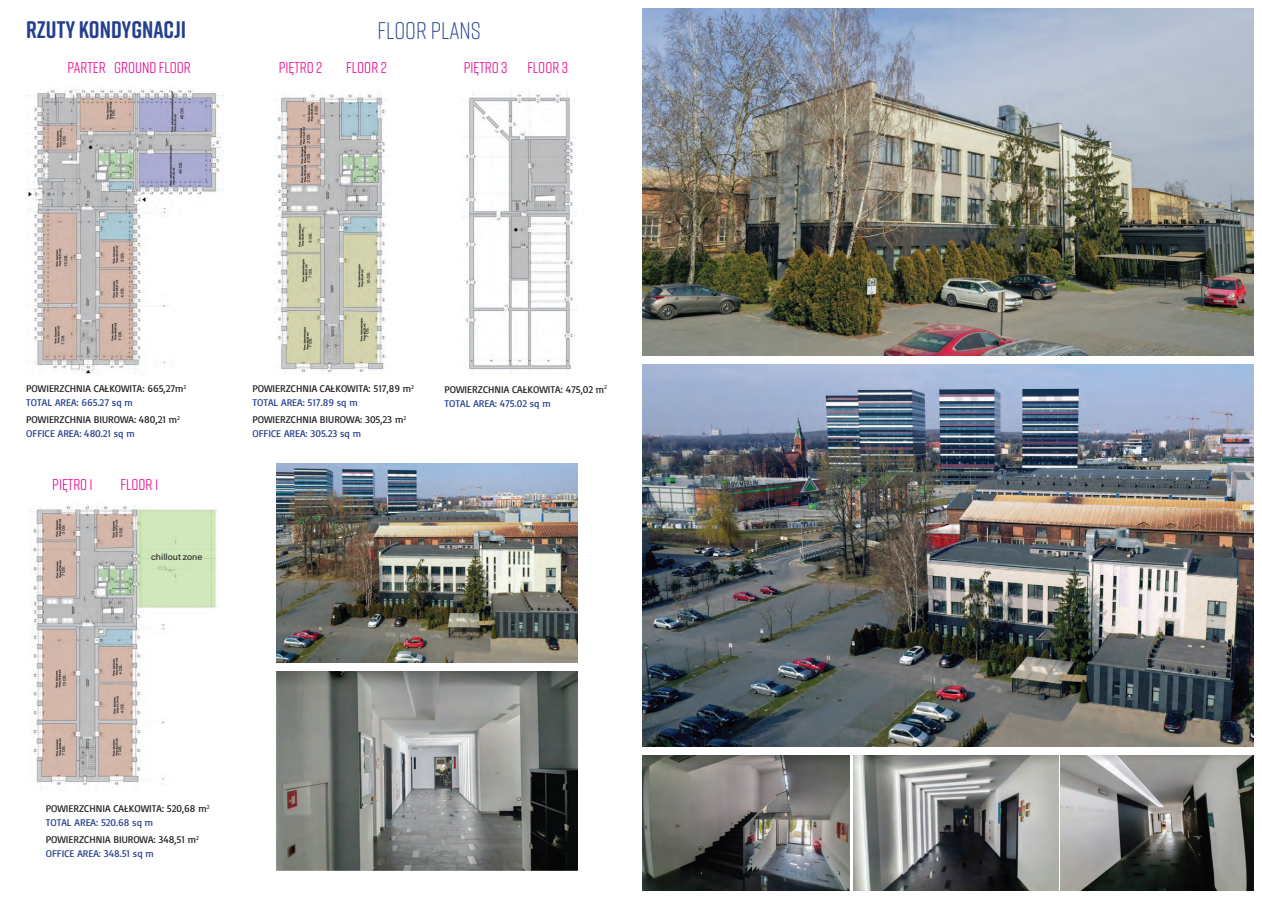
<style>
.page{position:relative;width:1262px;height:899px;background:#fff}
.page>*{position:absolute;margin:0;border:0;box-sizing:border-box;transform-origin:0 0}
.t1{font:700 24px "Rift Soft";color:#253f8e}
.t2{font:300 24px "Rift Soft";color:#253f8e}
.t3{font:15.6px "Rift Soft";color:#ed028c}
.t4{font:10px "Basic";color:#231f20}
.t5{font:10px "Basic";color:#253f8e}
.t6{font:9px "Neue Haas Unica W1 G";color:#231f20}
</style>
<div class="page">
<img style="left:276px;top:671px;width:301px;height:199px">
<img style="left:276px;top:463px;width:301px;height:199px">
<img style="left:642px;top:755px;width:208px;height:135px">
<img style="left:853px;top:755px;width:205px;height:135px">
<img style="left:1060px;top:755px;width:193px;height:135px">
<img style="left:642px;top:9px;width:611px;height:346px">
<img style="left:30px;top:504px;width:187px;height:283px">
<img style="left:276px;top:93px;width:112px;height:281px">
<img style="left:465px;top:90px;width:111px;height:284px">
<img style="left:26px;top:88px;width:197px;height:286px">
<img style="left:642px;top:364px;width:611px;height:382px">
<div style="left:137px;top:510px;width:77px;height:97px;background:#d0e8bc"></div>
<p class="t1" style="left:26px;top:12px;width:161px">RZUTY KONDYGNACJI</p>
<p class="t2" style="left:377px;top:13px;width:105px">FLOOR PLANS</p>
<p class="t3" style="left:68px;top:57px;width:40px">PARTER</p>
<p class="t3" style="left:114px;top:57px;width:78px">GROUND FLOOR</p>
<p class="t3" style="left:346px;top:57px;width:42px">FLOOR 2</p>
<p class="t3" style="left:279px;top:57px;width:45px">PIĘTRO 2</p>
<p class="t3" style="left:464px;top:57px;width:45px">PIĘTRO 3</p>
<p class="t3" style="left:527px;top:57px;width:42px">FLOOR 3</p>
<p class="t4" style="left:26px;top:383px;width:162px">POWIERZCHNIA CAŁKOWITA: 665,27m<sup>2</sup></p>
<p class="t5" style="left:26px;top:396px;width:108px">TOTAL AREA: 665.27 sq m</p>
<p class="t4" style="left:26px;top:413px;width:155px">POWIERZCHNIA BIUROWA: 480,21 m<sup>2</sup></p>
<p class="t5" style="left:26px;top:427px;width:110px">OFFICE AREA: 480.21 sq m</p>
<p class="t3" style="left:52px;top:473px;width:42px">PIĘTRO 1</p>
<p class="t3" style="left:120px;top:474px;width:39px">FLOOR 1</p>
<p class="t6" style="left:151px;top:550px;width:53px">chillout zone</p>
<p class="t4" style="left:252px;top:383px;width:163px">POWIERZCHNIA CAŁKOWITA: 517,89 m<sup>2</sup></p>
<p class="t4" style="left:444px;top:383px;width:164px">POWIERZCHNIA CAŁKOWITA: 475,02 m<sup>2</sup></p>
<p class="t4" style="left:252px;top:413px;width:155px">POWIERZCHNIA BIUROWA: 305,23 m<sup>2</sup></p>
<p class="t5" style="left:252px;top:396px;width:107px">TOTAL AREA: 517.89 sq m</p>
<p class="t5" style="left:444px;top:397px;width:108px">TOTAL AREA: 475.02 sq m</p>
<p class="t5" style="left:252px;top:427px;width:110px">OFFICE AREA: 305.23 sq m</p>
<p class="t4" style="left:46px;top:803px;width:165px">POWIERZCHNIA CAŁKOWITA: 520,68 m<sup>2</sup></p>
<p class="t5" style="left:46px;top:816px;width:109px">TOTAL AREA: 520.68 sq m</p>
<p class="t4" style="left:46px;top:833px;width:154px">POWIERZCHNIA BIUROWA: 348,51 m<sup>2</sup></p>
<p class="t5" style="left:46px;top:847px;width:110px">OFFICE AREA: 348.51 sq m</p>
</div>
